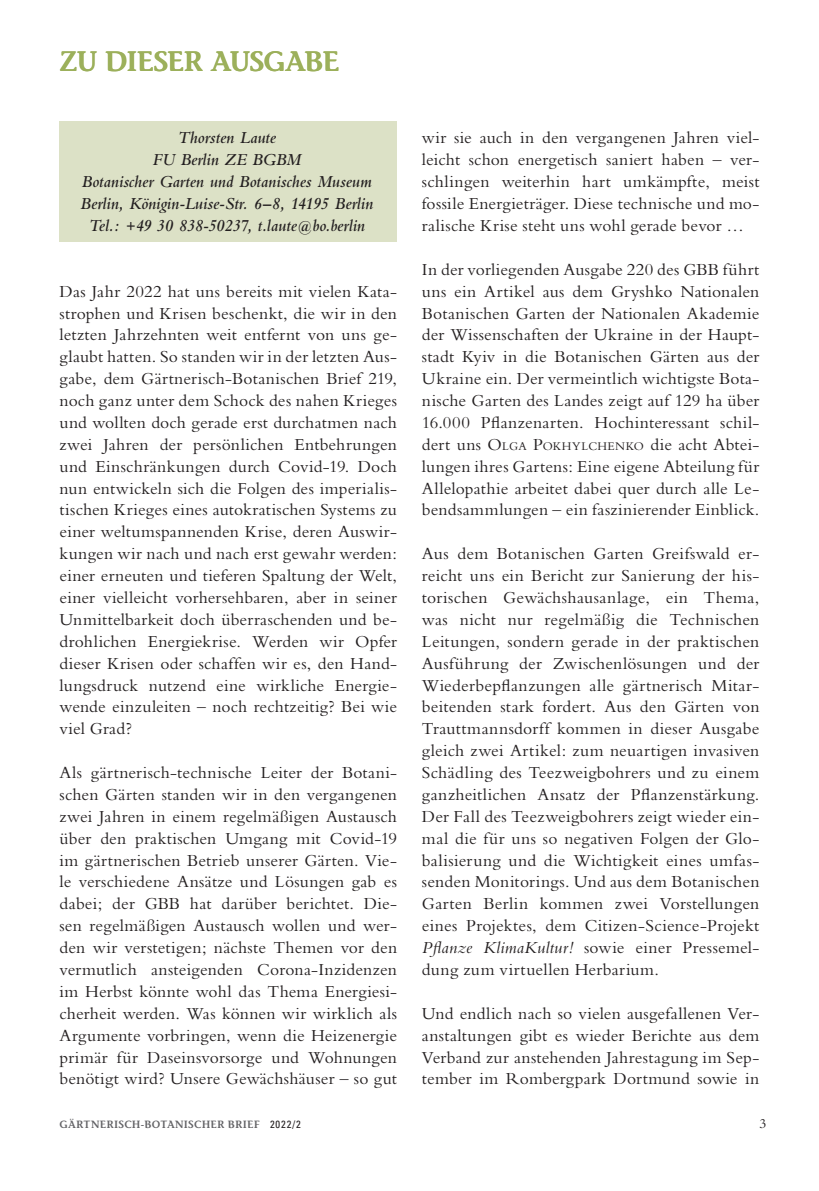
<style>
.page{position:relative;width:819px;height:1191px;background:#fff}
.page>*{position:absolute;margin:0;border:0;box-sizing:border-box;transform-origin:0 0}
.t1{font:600 28px "Stone Informal";letter-spacing:-.035em;color:#9cb05b}
.t2{font:17.5px/21.9px "Bembo";letter-spacing:.01em;color:#231f20;text-align:justify}
.t3{font:italic 600 17.5px/21.9px "Bembo";color:#231f20;text-align:center;scale:.95 1}
.t4{font:14px "Bembo";color:#231f20}
.t5{font:600 10.5px "Stone Informal";letter-spacing:.02em;color:#636366}
.s1{font-style:inherit}
.s2{font-size:12.25px}
.s3{font-style:italic}
.s4{font-family:"Univers";font-weight:400;font-stretch:condensed;color:#231f20}
</style>
<div class="page">
<div style="left:60px;top:122px;width:337px;height:120px;background:#dce1c6"></div>
<h1 class="t1" style="left:60px;top:44px;width:281px">ZU DIESER AUSGABE</h1>
<p class="t3" style="left:81px;top:127px;width:309px">Thorsten Laute<br>FU Berlin ZE BGBM<br>Botanischer Garten und Botanisches Museum Berlin, Königin-Luise-Str. 6–8, 14195 Berlin Tel.: +49 30 838-50237, t.laute@bo.berlin</p>
<p class="t2" style="left:60px;top:280px;width:339px">Das Jahr 2022 hat uns bereits mit vielen Kata&shy;strophen und Krisen beschenkt, die wir in den letzten Jahrzehnten weit entfernt von uns ge&shy;glaubt hatten. So standen wir in der letzten Aus&shy;gabe, dem Gärtnerisch-Botanischen Brief 219, noch ganz unter dem Schock des nahen Krieges und wollten doch gerade erst durchatmen nach zwei Jahren der persönlichen Entbehrungen und Einschränkungen durch Covid-19. Doch nun entwickeln sich die Folgen des imperialis&shy;tischen Krieges eines autokratischen Systems zu einer weltumspannenden Krise, deren Auswir&shy;kungen wir nach und nach erst gewahr werden: einer erneuten und tieferen Spaltung der Welt, einer vielleicht vorhersehbaren, aber in seiner Unmittelbarkeit doch überraschenden und be&shy;drohlichen Energiekrise. Werden wir Opfer dieser Krisen oder schaffen wir es, den Hand&shy;lungsdruck nutzend eine wirkliche Energie&shy;wende einzuleiten – noch rechtzeitig? Bei wie viel Grad?</p>
<p class="t2" style="left:60px;top:761px;width:339px">Als gärtnerisch-technische Leiter der Botani&shy;schen Gärten standen wir in den vergangenen zwei Jahren in einem regelmäßigen Austausch über den praktischen Umgang mit Covid-19 im gärtnerischen Betrieb unserer Gärten. Vie&shy;le verschiedene Ansätze und Lösungen gab es dabei; der GBB hat darüber berichtet. Die&shy;sen regelmäßigen Austausch wollen und wer&shy;den wir verstetigen; nächste Themen vor den vermutlich ansteigenden Corona-Inzidenzen im Herbst könnte wohl das Thema Energiesi&shy;cherheit werden. Was können wir wirklich als Argumente vorbringen, wenn die Heizenergie primär für Daseinsvorsorge und Wohnungen benötigt wird? Unsere Gewächshäuser – so gut</p>
<p class="t2" style="left:422px;top:127px;width:339px">wir sie auch in den vergangenen Jahren viel&shy;leicht schon energetisch saniert haben – ver&shy;schlingen weiterhin hart umkämpfte, meist fossile Energieträger. Diese technische und mo&shy;ralische Krise steht uns wohl gerade bevor …</p>
<p class="t2" style="left:422px;top:258px;width:339px">In der vorliegenden Ausgabe 220 des GBB führt uns ein Artikel aus dem Gryshko Nationalen Botanischen Garten der Nationalen Akademie der Wissenschaften der Ukraine in der Haupt&shy;stadt Kyiv in die Botanischen Gärten aus der Ukraine ein. Der vermeintlich wichtigste Bota&shy;nische Garten des Landes zeigt auf 129 ha über 16.000 Pflanzenarten. Hochinteressant schil&shy;dert uns <span class="s1">O</span><span class="s2">LGA</span> <span class="s1">P</span><span class="s2">OKHYLCHENKO</span> die acht Abtei&shy;lungen ihres Gartens: Eine eigene Abteilung für Allelopathie arbeitet dabei quer durch alle Le&shy;bendsammlungen – ein faszinierender Einblick.</p>
<p class="t2" style="left:422px;top:542px;width:339px">Aus dem Botanischen Garten Greifswald er&shy;reicht uns ein Bericht zur Sanierung der his&shy;torischen Gewächshausanlage, ein Thema, was nicht nur regelmäßig die Technischen Leitungen, sondern gerade in der praktischen Ausführung der Zwischenlösungen und der Wiederbepflanzungen alle gärtnerisch Mitar&shy;beitenden stark fordert. Aus den Gärten von Trauttmannsdorff kommen in dieser Ausgabe gleich zwei Artikel: zum neuartigen invasiven Schädling des Teezweigbohrers und zu einem ganzheitlichen Ansatz der Pflanzenstärkung.<br>Der Fall des Teezweigbohrers zeigt wieder ein&shy;mal die für uns so negativen Folgen der Glo&shy;balisierung und die Wichtigkeit eines umfas&shy;senden Monitorings. Und aus dem Botanischen Garten Berlin kommen zwei Vorstellungen eines Projektes, dem Citizen-Science-Projekt <span class="s3">Pflanze KlimaKultur!</span> sowie einer Pressemel&shy;dung zum virtuellen Herbarium.</p>
<p class="t2" style="left:422px;top:1002px;width:339px">Und endlich nach so vielen ausgefallenen Ver&shy;anstaltungen gibt es wieder Berichte aus dem Verband zur anstehenden Jahrestagung im Sep&shy;tember im Rombergpark Dortmund sowie in</p>
<p class="t5" style="left:60px;top:1118px;width:243px">GÄRTNERISCH-BOTANISCHER BRIEF <span class="s4">2022/2</span></p>
<p class="t4" style="left:759px;top:1115px;width:8px">3</p>
</div>
